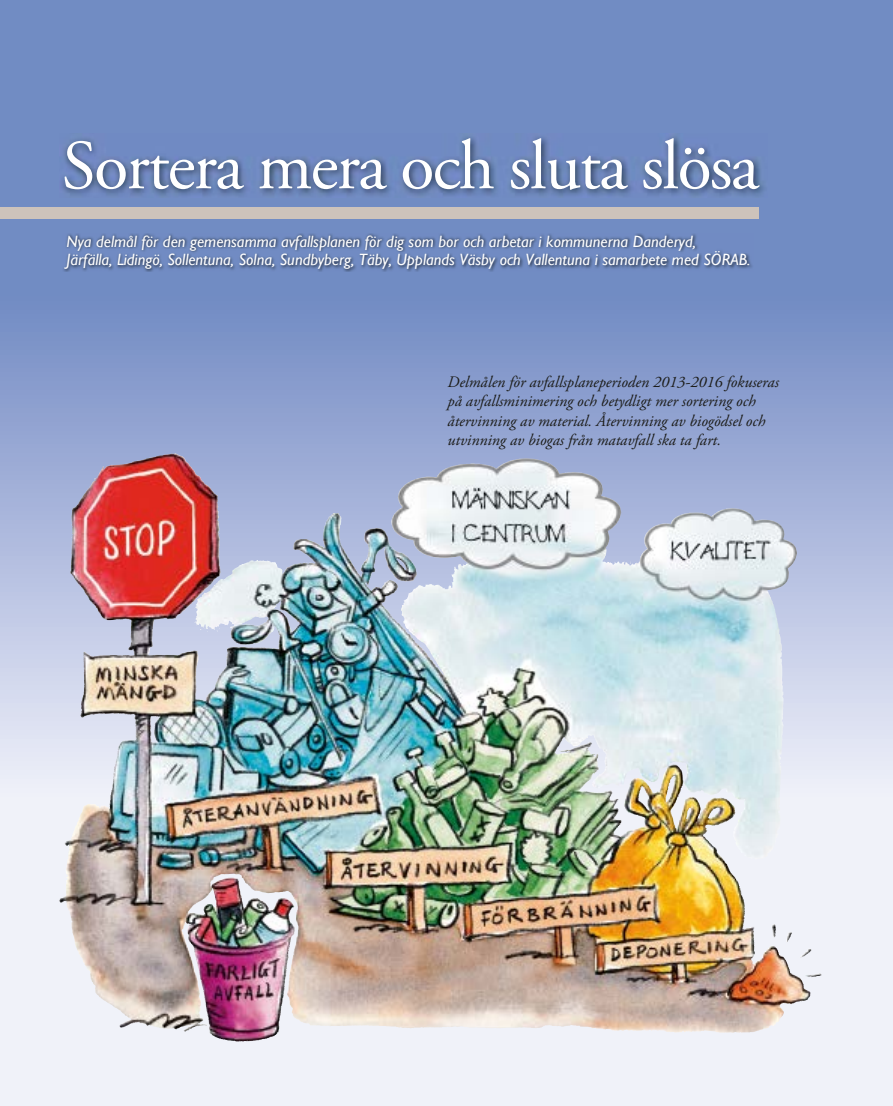
<style>
.page{position:relative;width:893px;height:1106px;background:#fff}
.page>*{position:absolute;margin:0;border:0;box-sizing:border-box;transform-origin:0 0}
.t1{font:69.9px "Adobe Garamond";letter-spacing:-.025em;color:#fff}
.t2{font:italic 16.35px/18.3px "Gill Sans";color:#fff}
.t3{font:italic 16.05px/19.2px "Adobe Garamond Pro";color:#1c1c19}
</style>
<div class="page">
<img style="left:0;top:0;width:893px;height:1106px">
<img style="left:72px;top:453px;width:103px;height:61px">
<img style="left:60px;top:133px;width:707px;height:64px">
<img style="left:63px;top:233px;width:690px;height:39px">
<div style="left:0;top:207px;width:758px;height:11px;background:#cdc3bb"></div>
<h1 class="t1" style="left:62px;top:129px;width:699px">Sortera mera och sluta slösa</h1>
<p class="t2" style="left:67px;top:232px;width:685px">Nya delmål för den gemensamma avfallsplanen för dig som bor och arbetar i kommunerna Danderyd,<br>Järfälla, Lidingö, Sollentuna, Solna, Sundbyberg, Täby, Upplands Väsby och Vallentuna i samarbete med SÖRAB.</p>
<p class="t3" style="left:448px;top:373px;width:333px">Delmålen för avfallsplaneperioden 2013-2016 fokuseras på avfallsminimering och betydligt mer sortering och återvinning av material. Återvinning av biogödsel och utvinning av biogas från matavfall ska ta fart.</p>
</div>
